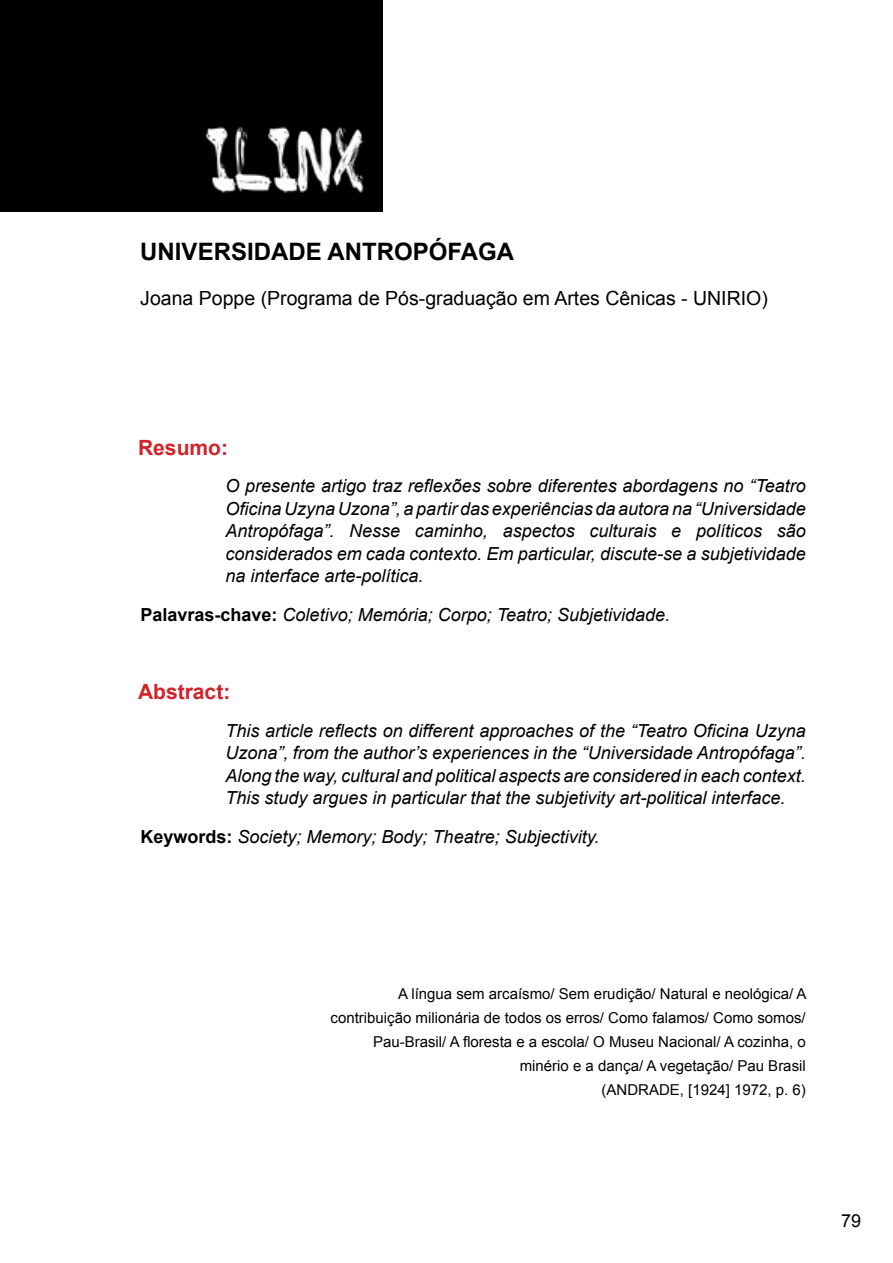
<style>
.page{position:relative;width:893px;height:1263px;background:#fff}
.page>*{position:absolute;margin:0;border:0;box-sizing:border-box;transform-origin:0 0}
.t1{font:700 24px "Arial";color:#000}
.t2{font:700 21px "Arial";color:#d2232a}
.t3{font:19.5px "Arial";color:#000}
.t4{font:italic 18px/22.5px "Arial";color:#000;text-align:justify}
.t5{font:18px "Arial";color:#000}
.t6{font:15px/24px "Arial";color:#000;text-align:right}
.s1{font-weight:700;font-style:normal}
</style>
<div class="page">
<div style="left:0;top:0;width:383px;height:211px;background:#000"></div>
<img style="left:205px;top:126px;width:159px;height:67px">
<h1 class="t1" style="left:140px;top:236px;width:375px">UNIVERSIDADE ANTROPÓFAGA</h1>
<p class="t3" style="left:140px;top:286px;width:629px">Joana Poppe (Programa de Pós-graduação em Artes Cênicas - UNIRIO)</p>
<p class="t2" style="left:138px;top:433px;width:91px">Resumo:</p>
<p class="t4" style="left:225px;top:475px;width:582px">O presente artigo traz reflexões sobre diferentes abordagens no “Teatro Oficina Uzyna Uzona”, a partir das experiências da autora na “Universidade Antropófaga”. Nesse caminho, aspectos culturais e políticos são considerados em cada contexto. Em particular, discute-se a subjetividade na interface arte-política.</p>
<p class="t4" style="left:141px;top:604px;width:531px"><span class="s1">Palavras-chave:</span> Coletivo; Memória; Corpo; Teatro; Subjetividade.</p>
<p class="t2" style="left:138px;top:678px;width:94px">Abstract:</p>
<p class="t4" style="left:225px;top:719px;width:582px">This article reflects on different approaches of the “Teatro Oficina Uzyna Uzona”, from the author’s experiences in the “Universidade Antropófaga”.<br>Along the way, cultural and political aspects are considered in each context.<br>This study argues in particular that the subjetivity art-political interface.</p>
<p class="t4" style="left:141px;top:826px;width:460px"><span class="s1">Keywords:</span> Society; Memory; Body; Theatre; Subjectivity.</p>
<p class="t6" style="left:331px;top:982px;width:478px">A língua sem arcaísmo/ Sem erudição/ Natural e neológica/ A contribuição milionária de todos os erros/ Como falamos/ Como somos/ Pau-Brasil/ A floresta e a escola/ O Museu Nacional/ A cozinha, o minério e a dança/ A vegetação/ Pau Brasil<br>(ANDRADE, [1924] 1972, p. 6)</p>
<p class="t5" style="left:841px;top:1209px;width:22px">79</p>
</div>
